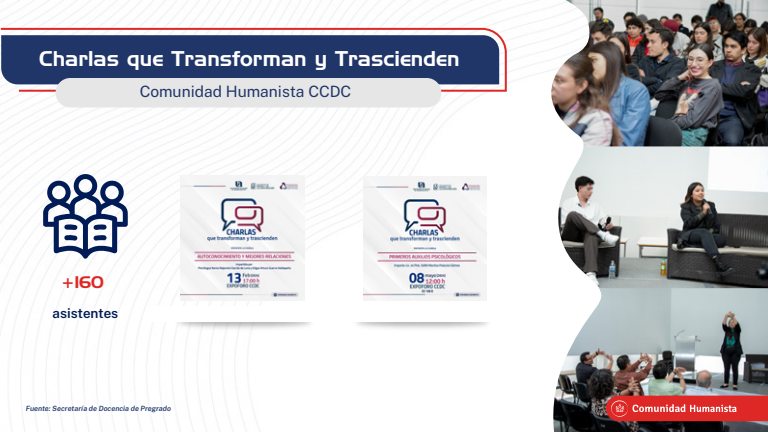
<style>
.page{position:relative;width:768px;height:432px;background:#fff}
.page>*{position:absolute;margin:0;border:0;box-sizing:border-box;transform-origin:0 0}
.t1{font:20.8px "Handel Gothic";color:#fff}
.t2{font:16.4px "Handel Gothic";color:#de2826}
.t3{font:100 15.6px "Public Sans";color:#203568}
.t4{font:600 13.6px "Public Sans";letter-spacing:-.005em;color:#001b56}
.t5{font:italic 600 7.2px "Public Sans";color:#203568}
</style>
<div class="page">
<svg style="left:0;top:27px;width:508px;height:66px;background:#4c547d"></svg>
<div style="left:56px;top:78px;width:385px;height:29px;background:#e6e6e6;border-radius:15px"></div>
<img style="left:558px;top:146px;width:210px;height:142px">
<img style="left:549px;top:0;width:219px;height:146px">
<img style="left:553px;top:288px;width:215px;height:144px">
<svg style="left:43px;top:173px;width:85px;height:86px"></svg>
<img style="left:165px;top:304px;width:148px;height:36px">
<div style="left:151px;top:307px;width:183px;height:15px;background:#fff"></div>
<svg style="left:606px;top:396px;width:162px;height:25px;background:#de3b39"></svg>
<img style="left:181px;top:176px;width:123px;height:124px">
<img style="left:363px;top:177px;width:124px;height:124px">
<h1 class="t1" style="left:39px;top:49px;width:422px">Charlas que Transforman y Trascienden</h1>
<h3 class="t3" style="left:140px;top:80px;width:213px">Comunidad Humanista CCDC</h3>
<h2 class="t2" style="left:61px;top:274px;width:44px">+160</h2>
<h3 class="t4" style="left:53px;top:303px;width:67px">asistentes</h3>
<p class="t5" style="left:26px;top:403px;width:147px">Fuente: Secretaría de Docencia de Pregrado</p>
</div>
